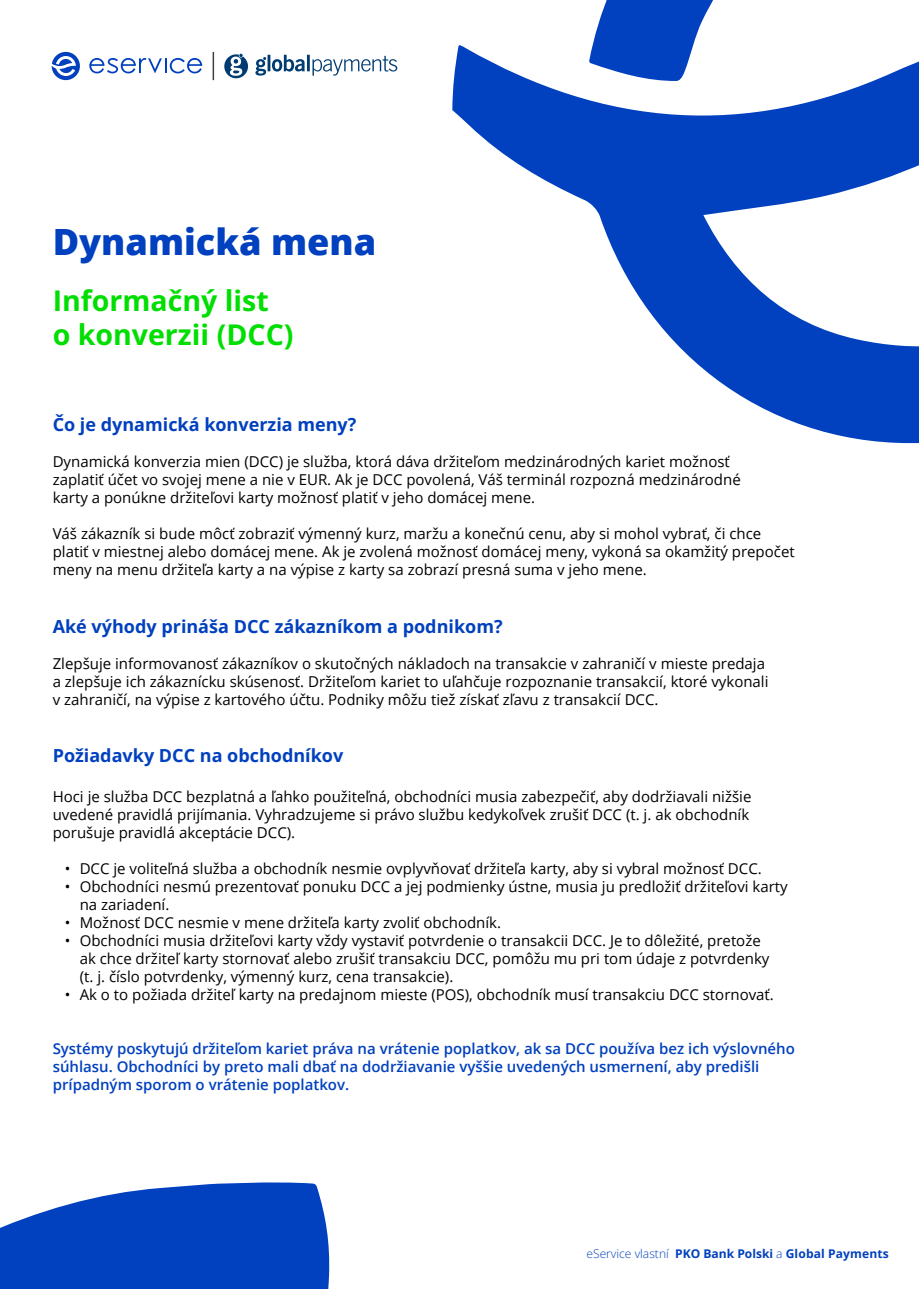
<style>
.page{position:relative;width:919px;height:1289px;background:#fff}
.page>*{position:absolute;margin:0;border:0;box-sizing:border-box;transform-origin:0 0}
.t1{font:800 36.15px "Open Sans";color:#0140be}
.t2{font:700 28.5px/34.2px "Open Sans";color:#00de02}
.t3{font:700 18px "Open Sans";color:#0140be}
.t4{font:15px/18px "Open Sans";color:#000}
.t5{font:600 15px/18px "Open Sans";color:#0140be}
.t6{font:700 12px "Open Sans";letter-spacing:.01em;color:#0140be}
.s1{font-weight:300}
</style>
<div class="page">
<svg style="left:452px;top:0;width:466px;height:444px"></svg>
<svg style="left:0;top:1182px;width:330px;height:106px;background:#1f56c5"></svg>
<svg style="left:224px;top:54px;width:24px;height:24px"></svg>
<svg style="left:255px;top:55px;width:142px;height:21px"></svg>
<svg style="left:89px;top:58px;width:113px;height:15px"></svg>
<svg style="left:52px;top:52px;width:28px;height:28px"></svg>
<hr style="left:212px;top:52px;width:2px;height:28px;background:#414042">
<h1 class="t1" style="left:53px;top:214px;width:325px">Dynamická mena</h1>
<h2 class="t2" style="left:53px;top:282px;width:242px">Informačný list o konverzii (DCC)</h2>
<p class="t3" style="left:53px;top:412px;width:305px">Čo je dynamická konverzia meny?</p>
<p class="t4" style="left:53px;top:452px;width:689px">Dynamická konverzia mien (DCC) je služba, ktorá dáva držiteľom medzinárodných kariet možnosť zaplatiť účet vo svojej mene a nie v EUR. Ak je DCC povolená, Váš terminál rozpozná medzinárodné karty a ponúkne držiteľovi karty možnosť platiť v jeho domácej mene.</p>
<p class="t4" style="left:53px;top:524px;width:743px">Váš zákazník si bude môcť zobraziť výmenný kurz, maržu a konečnú cenu, aby si mohol vybrať, či chce platiť v miestnej alebo domácej mene. Ak je zvolená možnosť domácej meny, vykoná sa okamžitý prepočet meny na menu držiteľa karty a na výpise z karty sa zobrazí presná suma v jeho mene.</p>
<p class="t3" style="left:53px;top:613px;width:451px">Aké výhody prináša DCC zákazníkom a podnikom?</p>
<p class="t4" style="left:53px;top:653px;width:717px">Zlepšuje informovanosť zákazníkov o skutočných nákladoch na transakcie v zahraničí v mieste predaja a zlepšuje ich zákaznícku skúsenosť. Držiteľom kariet to uľahčuje rozpoznanie transakcií, ktoré vykonali v zahraničí, na výpise z kartového účtu. Podniky môžu tiež získať zľavu z transakcií DCC.</p>
<p class="t3" style="left:53px;top:743px;width:292px">Požiadavky DCC na obchodníkov</p>
<p class="t4" style="left:53px;top:787px;width:700px">Hoci je služba DCC bezplatná a ľahko použiteľná, obchodníci musia zabezpečiť, aby dodržiavali nižšie uvedené pravidlá prijímania. Vyhradzujeme si právo službu kedykoľvek zrušiť DCC (t. j. ak obchodník porušuje pravidlá akceptácie DCC).</p>
<p class="t4" style="left:65px;top:859px;width:698px">• DCC je voliteľná služba a obchodník nesmie ovplyvňovať držiteľa karty, aby si vybral možnosť DCC.</p>
<p class="t4" style="left:80px;top:877px;width:709px;text-indent:-15px">• Obchodníci nesmú prezentovať ponuku DCC a jej podmienky ústne, musia ju predložiť držiteľovi karty na zariadení.</p>
<p class="t4" style="left:65px;top:913px;width:438px">• Možnosť DCC nesmie v mene držiteľa karty zvoliť obchodník.</p>
<p class="t4" style="left:80px;top:931px;width:691px;text-indent:-15px">• Obchodníci musia držiteľovi karty vždy vystaviť potvrdenie o transakcii DCC. Je to dôležité, pretože ak chce držiteľ karty stornovať alebo zrušiť transakciu DCC, pomôžu mu pri tom údaje z potvrdenky (t. j. číslo potvrdenky, výmenný kurz, cena transakcie).</p>
<p class="t4" style="left:65px;top:985px;width:710px">• Ak o to požiada držiteľ karty na predajnom mieste (POS), obchodník musí transakciu DCC stornovať.</p>
<p class="t5" style="left:53px;top:1039px;width:743px">Systémy poskytujú držiteľom kariet práva na vrátenie poplatkov, ak sa DCC používa bez ich výslovného súhlasu. Obchodníci by preto mali dbať na dodržiavanie vyššie uvedených usmernení, aby predišli prípadným sporom o vrátenie poplatkov.</p>
<p class="t6" style="left:586px;top:1245px;width:304px"><span class="s1">eService vlastní</span> PKO Bank Polski <span class="s1">a</span> Global Payments</p>
</div>
